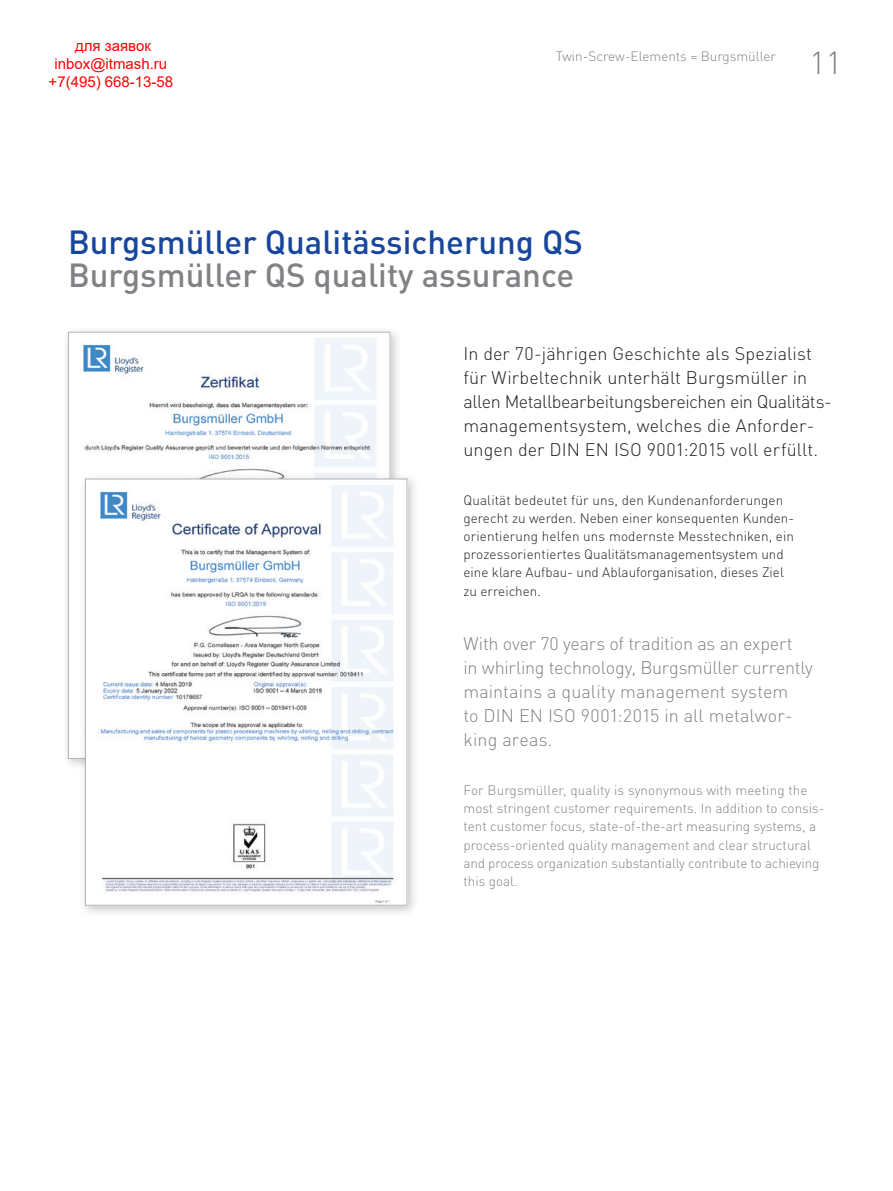
<style>
.page{position:relative;width:893px;height:1191px;background:#fff}
.page>*{position:absolute;margin:0;border:0;box-sizing:border-box;transform-origin:0 0}
.t1{font:500 33px "DIN Pro";color:#18469d}
.t2{font:500 33px "DIN Pro";color:#808285}
.t3{font:300 31.5px "DIN Pro";color:#808285}
.t4{font:300 18px/24px "DIN Pro";color:#231f20}
.t5{font:300 18px/24px "DIN Pro";letter-spacing:-.005em;color:#808285}
.t6{font:15px/18px "Arial";color:#f00;text-align:center}
.t7{font:300 13.5px/18.1px "DIN Pro";color:#808285}
.t8{font:300 13.5px/18.1px "DIN Pro";color:#231f20}
</style>
<div class="page">
<div style="left:62px;top:326px;width:340px;height:445px;background:#231f20;opacity:.25"></div>
<img style="left:70px;top:334px;width:318px;height:423px">
<div style="left:79px;top:472px;width:340px;height:445px;background:#231f20;opacity:.25"></div>
<img style="left:87px;top:480px;width:318px;height:423px">
<div style="left:85px;top:478px;width:322px;height:427px;border:1px solid #b2b3b7"></div>
<p class="t6" style="left:49px;top:37px;width:126px">для заявок inbox@itmash.ru +7(495) 668-13-58</p>
<p class="t7" style="left:556px;top:46px;width:222px">Twin-Screw-Elements = Burgsmüller</p>
<h2 class="t3" style="left:810px;top:38px;width:34px">11</h2>
<h1 class="t1" style="left:68px;top:215px;width:516px">Burgsmüller Qualitässicherung QS</h1>
<h1 class="t2" style="left:68px;top:248px;width:508px">Burgsmüller QS quality assurance</h1>
<h3 class="t4" style="left:463px;top:339px;width:370px">In der 70-jährigen Geschichte als Spezialist für Wirbeltechnik unterhält Burgsmüller in allen Metallbearbeitungsbereichen ein Qualitäts&shy;managementsystem, welches die Anforder&shy;ungen der DIN EN ISO 9001:2015 voll erfüllt.</h3>
<p class="t8" style="left:463px;top:489px;width:332px">Qualität bedeutet für uns, den Kundenanforderungen gerecht zu werden. Neben einer konsequenten Kunden&shy;orientierung helfen uns modernste Messtechniken, ein prozessorientiertes Qualitätsmanagementsystem und eine klare Aufbau- und Ablauforganisation, dieses Ziel zu erreichen.</p>
<h3 class="t5" style="left:463px;top:630px;width:351px">With over 70 years of tradition as an expert<br>in whirling technology, Burgsmüller currently maintains a quality management system<br>to DIN EN ISO 9001:2015 in all metalwor&shy;king areas.</h3>
<p class="t7" style="left:463px;top:780px;width:363px">For Burgsmüller, quality is synonymous with meeting the most stringent customer requirements. In addition to consis&shy;tent customer focus, state-of-the-art measuring systems, a process-oriented quality management and clear structural and process organization substantially contribute to achieving this goal.</p>
</div>
